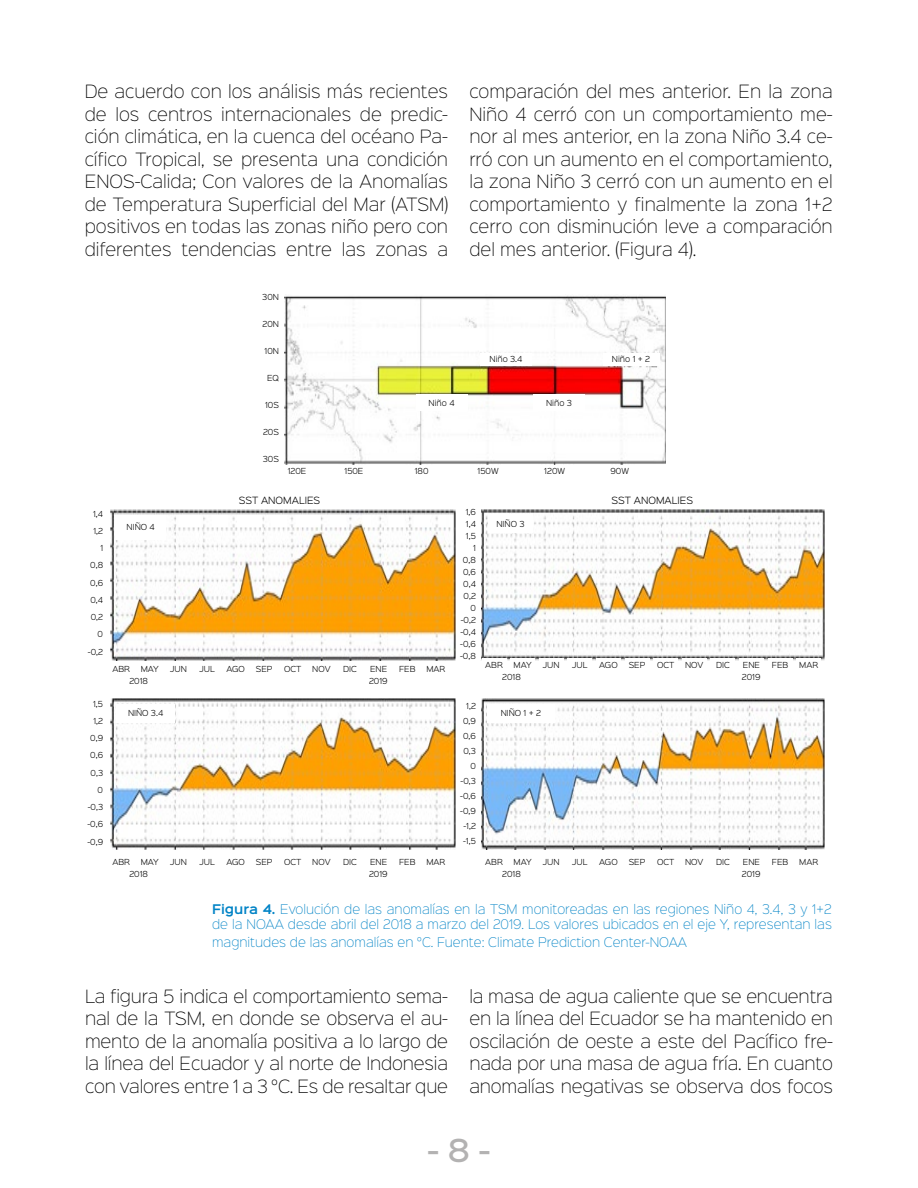
<style>
.page{position:relative;width:918px;height:1188px;background:#fff}
.page>*{position:absolute;margin:0;border:0;box-sizing:border-box;transform-origin:0 0}
.t1{font:500 28.5px "Sinkin Sans 500";color:#b3b2b2}
.t2{font:16.5px/22.5px "Sinkin Sans 200 X Light";letter-spacing:-.01em;color:#000;text-align:justify}
.t3{font:12px/15px "Sinkin Sans 200 X Light";color:#0083c6}
.t4{font:300 9px "Sinkin Sans 300";color:#000}
.t5{font:300 7.5px/12px "Sinkin Sans 300";color:#000;text-align:right}
.s1{font-family:"Sinkin Sans 600";font-weight:600}
</style>
<div class="page">
<img style="left:111px;top:509px;width:344px;height:151px">
<img style="left:481px;top:509px;width:344px;height:151px">
<img style="left:111px;top:698px;width:344px;height:151px">
<img style="left:481px;top:698px;width:344px;height:151px">
<img style="left:284px;top:295px;width:381px;height:170px">
<div style="left:480px;top:353px;width:52px;height:13px;background:#fff"></div>
<div style="left:416px;top:395px;width:52px;height:16px;background:#fff"></div>
<div style="left:533px;top:395px;width:52px;height:16px;background:#fff"></div>
<div style="left:603px;top:353px;width:56px;height:13px;background:#fff"></div>
<div style="left:115px;top:515px;width:51px;height:25px;background:#fff"></div>
<div style="left:488px;top:515px;width:45px;height:18px;background:#fff"></div>
<div style="left:116px;top:704px;width:59px;height:18px;background:#fff"></div>
<div style="left:487px;top:704px;width:68px;height:18px;background:#fff"></div>
<div style="left:682px;top:658px;width:25px;height:14px;background:#fff"></div>
<div style="left:710px;top:658px;width:25px;height:14px;background:#fff"></div>
<div style="left:739px;top:658px;width:25px;height:14px;background:#fff"></div>
<div style="left:768px;top:658px;width:25px;height:14px;background:#fff"></div>
<div style="left:796px;top:658px;width:25px;height:14px;background:#fff"></div>
<div style="left:482px;top:658px;width:24px;height:14px;background:#fff"></div>
<div style="left:510px;top:658px;width:25px;height:14px;background:#fff"></div>
<div style="left:539px;top:658px;width:25px;height:14px;background:#fff"></div>
<div style="left:567px;top:658px;width:25px;height:14px;background:#fff"></div>
<div style="left:596px;top:658px;width:25px;height:14px;background:#fff"></div>
<div style="left:625px;top:658px;width:25px;height:14px;background:#fff"></div>
<div style="left:653px;top:658px;width:25px;height:14px;background:#fff"></div>
<p class="t2" style="left:85px;top:79px;width:365px">De acuerdo con los análisis más recientes de los centros internacionales de predic&shy;ción climática, en la cuenca del océano Pa&shy;cífico Tropical, se presenta una condición ENOS-Calida; Con valores de la Anomalías de Temperatura Superficial del Mar (ATSM) positivos en todas las zonas niño pero con diferentes tendencias entre las zonas a</p>
<p class="t2" style="left:469px;top:79px;width:365px">comparación del mes anterior. En la zona Niño 4 cerró con un comportamiento me&shy;nor al mes anterior, en la zona Niño 3.4 ce&shy;rró con un aumento en el comportamiento, la zona Niño 3 cerró con un aumento en el comportamiento y finalmente la zona 1+2 cerro con disminución leve a comparación del mes anterior. (Figura 4).</p>
<p class="t5" style="left:262px;top:290px;width:18px">30N</p>
<p class="t5" style="left:262px;top:317px;width:18px">20N</p>
<p class="t5" style="left:265px;top:344px;width:16px">10N</p>
<p class="t5" style="left:267px;top:371px;width:13px">EQ</p>
<p class="t5" style="left:265px;top:398px;width:15px">10S</p>
<p class="t5" style="left:263px;top:425px;width:17px">20S</p>
<p class="t5" style="left:263px;top:452px;width:18px">30S</p>
<p class="t5" style="left:490px;top:353px;width:34px">Niño 3.4</p>
<p class="t5" style="left:429px;top:396px;width:27px">Niño 4</p>
<p class="t5" style="left:546px;top:396px;width:27px">Niño 3</p>
<p class="t5" style="left:612px;top:353px;width:40px">Niño 1 + 2</p>
<p class="t5" style="left:288px;top:465px;width:20px">120E</p>
<p class="t5" style="left:345px;top:465px;width:20px">150E</p>
<p class="t5" style="left:415px;top:465px;width:15px">180</p>
<p class="t5" style="left:478px;top:465px;width:23px">150W</p>
<p class="t5" style="left:544px;top:465px;width:22px">120W</p>
<p class="t5" style="left:611px;top:465px;width:20px">90W</p>
<p class="t5" style="left:93px;top:507px;width:11px">1,4</p>
<p class="t5" style="left:93px;top:524px;width:11px">1,2</p>
<p class="t5" style="left:100px;top:541px;width:4px">1</p>
<p class="t5" style="left:90px;top:559px;width:14px">0,8</p>
<p class="t5" style="left:90px;top:576px;width:14px">0,6</p>
<p class="t5" style="left:90px;top:593px;width:14px">0,4</p>
<p class="t5" style="left:91px;top:610px;width:14px">0,2</p>
<p class="t5" style="left:98px;top:628px;width:7px">0</p>
<p class="t5" style="left:88px;top:645px;width:17px">-0,2</p>
<p class="t5" style="left:93px;top:697px;width:11px">1,5</p>
<p class="t5" style="left:93px;top:714px;width:11px">1,2</p>
<p class="t5" style="left:90px;top:732px;width:14px">0,9</p>
<p class="t5" style="left:90px;top:749px;width:14px">0,6</p>
<p class="t5" style="left:91px;top:766px;width:14px">0,3</p>
<p class="t5" style="left:98px;top:783px;width:7px">0</p>
<p class="t5" style="left:88px;top:801px;width:17px">-0,3</p>
<p class="t5" style="left:87px;top:818px;width:17px">-0,6</p>
<p class="t5" style="left:87px;top:835px;width:17px">-0,9</p>
<p class="t4" style="left:239px;top:493px;width:83px">SST ANOMALIES</p>
<p class="t4" style="left:611px;top:493px;width:83px">SST ANOMALIES</p>
<p class="t5" style="left:460px;top:506px;width:17px">1,6<br>1,4<br>1,5<br>1<br>0,8<br>0,6<br>0,4<br>0,2<br>0 -0,2 -0,4 -0,6 -0,8</p>
<p class="t5" style="left:127px;top:521px;width:30px">NIÑO 4</p>
<p class="t5" style="left:496px;top:517px;width:29px">NIÑO 3</p>
<p class="t5" style="left:485px;top:658px;width:19px">ABR</p>
<p class="t5" style="left:514px;top:658px;width:20px">MAY</p>
<p class="t5" style="left:226px;top:663px;width:20px">AGO</p>
<p class="t5" style="left:256px;top:663px;width:18px">SEP</p>
<p class="t5" style="left:284px;top:663px;width:19px">OCT</p>
<p class="t5" style="left:312px;top:663px;width:20px">NOV</p>
<p class="t5" style="left:343px;top:663px;width:15px">DIC</p>
<p class="t5" style="left:113px;top:663px;width:19px">ABR</p>
<p class="t5" style="left:141px;top:663px;width:20px">MAY</p>
<p class="t5" style="left:170px;top:663px;width:18px">JUN</p>
<p class="t5" style="left:199px;top:663px;width:17px">JUL</p>
<p class="t5" style="left:370px;top:663px;width:19px">ENE</p>
<p class="t5" style="left:399px;top:663px;width:18px">FEB</p>
<p class="t5" style="left:426px;top:663px;width:20px">MAR</p>
<p class="t5" style="left:502px;top:670px;width:20px">2018</p>
<p class="t5" style="left:129px;top:675px;width:20px">2018</p>
<p class="t5" style="left:369px;top:675px;width:20px">2019</p>
<p class="t5" style="left:543px;top:658px;width:18px">JUN</p>
<p class="t5" style="left:572px;top:658px;width:17px">JUL</p>
<p class="t5" style="left:599px;top:658px;width:20px">AGO</p>
<p class="t5" style="left:629px;top:658px;width:18px">SEP</p>
<p class="t5" style="left:657px;top:658px;width:19px">OCT</p>
<p class="t5" style="left:685px;top:658px;width:20px">NOV</p>
<p class="t5" style="left:716px;top:658px;width:15px">DIC</p>
<p class="t5" style="left:743px;top:658px;width:19px">ENE</p>
<p class="t5" style="left:742px;top:670px;width:20px">2019</p>
<p class="t5" style="left:772px;top:658px;width:18px">FEB</p>
<p class="t5" style="left:799px;top:658px;width:20px">MAR</p>
<p class="t5" style="left:460px;top:698px;width:17px;line-height:15px">1,2<br>0,9<br>0,6<br>0,3<br>0 -0,3 -0,6 -0,9 -1,2 -1,5</p>
<p class="t5" style="left:128px;top:707px;width:37px">NIÑO 3.4</p>
<p class="t5" style="left:501px;top:707px;width:42px">NIÑO 1 + 2</p>
<p class="t5" style="left:226px;top:856px;width:20px">AGO</p>
<p class="t5" style="left:599px;top:856px;width:20px">AGO</p>
<p class="t5" style="left:256px;top:856px;width:18px">SEP</p>
<p class="t5" style="left:629px;top:856px;width:18px">SEP</p>
<p class="t5" style="left:284px;top:856px;width:19px">OCT</p>
<p class="t5" style="left:657px;top:856px;width:19px">OCT</p>
<p class="t5" style="left:312px;top:856px;width:20px">NOV</p>
<p class="t5" style="left:685px;top:856px;width:20px">NOV</p>
<p class="t5" style="left:343px;top:856px;width:15px">DIC</p>
<p class="t5" style="left:716px;top:856px;width:15px">DIC</p>
<p class="t5" style="left:113px;top:856px;width:19px">ABR</p>
<p class="t5" style="left:485px;top:856px;width:19px">ABR</p>
<p class="t5" style="left:141px;top:856px;width:20px">MAY</p>
<p class="t5" style="left:514px;top:856px;width:20px">MAY</p>
<p class="t5" style="left:170px;top:856px;width:18px">JUN</p>
<p class="t5" style="left:543px;top:856px;width:18px">JUN</p>
<p class="t5" style="left:199px;top:856px;width:17px">JUL</p>
<p class="t5" style="left:572px;top:856px;width:17px">JUL</p>
<p class="t5" style="left:370px;top:856px;width:19px">ENE</p>
<p class="t5" style="left:743px;top:856px;width:19px">ENE</p>
<p class="t5" style="left:399px;top:856px;width:18px">FEB</p>
<p class="t5" style="left:772px;top:856px;width:18px">FEB</p>
<p class="t5" style="left:426px;top:856px;width:20px">MAR</p>
<p class="t5" style="left:799px;top:856px;width:20px">MAR</p>
<p class="t5" style="left:129px;top:867px;width:20px">2018</p>
<p class="t5" style="left:502px;top:867px;width:20px">2018</p>
<p class="t5" style="left:369px;top:867px;width:20px">2019</p>
<p class="t5" style="left:742px;top:867px;width:20px">2019</p>
<p class="t3" style="left:212px;top:901px;width:621px"><span class="s1">Figura 4.</span> Evolución de las anomalías en la TSM monitoreadas en las regiones Niño 4, 3.4, 3 y 1+2 de la NOAA desde abril del 2018 a marzo del 2019. Los valores ubicados en el eje Y, representan las</p>
<p class="t3" style="left:212px;top:934px;width:477px">magnitudes de las anomalías en °C. Fuente: Climate Prediction Center-NOAA</p>
<p class="t2" style="left:85px;top:984px;width:365px">La figura 5 indica el comportamiento sema&shy;nal de la TSM, en donde se observa el au&shy;mento de la anomalía positiva a lo largo de la línea del Ecuador y al norte de Indonesia con valores entre 1 a 3 °C. Es de resaltar que</p>
<p class="t2" style="left:469px;top:984px;width:365px">la masa de agua caliente que se encuentra en la línea del Ecuador se ha mantenido en oscilación de oeste a este del Pacífico fre&shy;nada por una masa de agua fría. En cuanto anomalías negativas se observa dos focos</p>
<h1 class="t1" style="left:428px;top:1126px;width:64px">- 8 -</h1>
</div>
